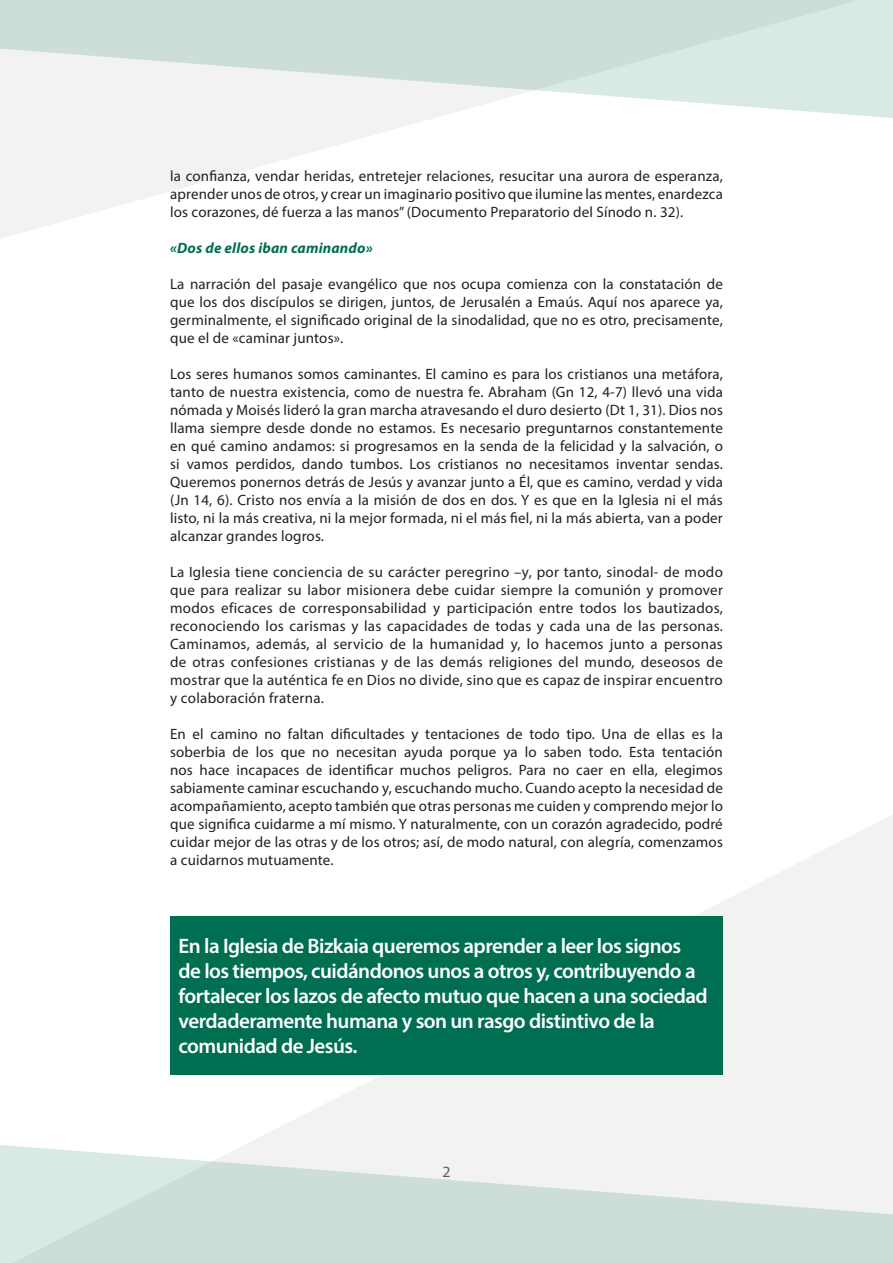
<style>
.page{position:relative;width:893px;height:1263px;background:#fff}
.page>*{position:absolute;margin:0;border:0;box-sizing:border-box;transform-origin:0 0}
.t1{font:600 21px/25.2px "Myriad Pro";letter-spacing:-.025em;color:#fff}
.t2{font:15.75px "Myriad Pro";color:#57585a}
.t3{font:15px/18px "Myriad Pro";letter-spacing:.01em;color:#231f20;text-align:justify}
.t4{font:italic 700 15px "Myriad Pro";letter-spacing:.01em;color:#006e51}
</style>
<div class="page">
<svg style="left:0;top:119px;width:428px;height:119px;fill:#f2f2f2"></svg>
<svg style="left:0;top:0;width:893px;height:119px"></svg>
<svg style="left:248px;top:815px;width:645px;height:329px;fill:#f2f2f2"></svg>
<svg style="left:0;top:1144px;width:893px;height:119px;fill:#cddeda"></svg>
<div style="left:170px;top:916px;width:553px;height:159px;background:#006e51"></div>
<p class="t3" style="left:170px;top:167px;width:554px">la confianza, vendar heridas, entretejer relaciones, resucitar una aurora de esperanza, aprender unos de otros, y crear un imaginario positivo que ilumine las mentes, enardezca los corazones, dé fuerza a las manos” (Documento Preparatorio del Sínodo n. 32).</p>
<p class="t4" style="left:170px;top:239px;width:204px">«Dos de ellos iban caminando»</p>
<p class="t3" style="left:170px;top:275px;width:554px">La narración del pasaje evangélico que nos ocupa comienza con la constatación de que los dos discípulos se dirigen, juntos, de Jerusalén a Emaús. Aquí nos aparece ya, germinalmente, el significado original de la sinodalidad, que no es otro, precisamente, que el de «caminar juntos».</p>
<p class="t3" style="left:170px;top:365px;width:554px">Los seres humanos somos caminantes. El camino es para los cristianos una metáfora, tanto de nuestra existencia, como de nuestra fe. Abraham (Gn 12, 4-7) llevó una vida nómada y Moisés lideró la gran marcha atravesando el duro desierto (Dt 1, 31). Dios nos llama siempre desde donde no estamos. Es necesario preguntarnos constantemente en qué camino andamos: si progresamos en la senda de la felicidad y la salvación, o si vamos perdidos, dando tumbos. Los cristianos no necesitamos inventar sendas.<br>Queremos ponernos detrás de Jesús y avanzar junto a Él, que es camino, verdad y vida (Jn 14, 6). Cristo nos envía a la misión de dos en dos. Y es que en la Iglesia ni el más listo, ni la más creativa, ni la mejor formada, ni el más fiel, ni la más abierta, van a poder alcanzar grandes logros.</p>
<p class="t3" style="left:170px;top:563px;width:554px">La Iglesia tiene conciencia de su carácter peregrino –y, por tanto, sinodal- de modo que para realizar su labor misionera debe cuidar siempre la comunión y promover modos eficaces de corresponsabilidad y participación entre todos los bautizados, reconociendo los carismas y las capacidades de todas y cada una de las personas.<br>Caminamos, además, al servicio de la humanidad y, lo hacemos junto a personas de otras confesiones cristianas y de las demás religiones del mundo, deseosos de mostrar que la auténtica fe en Dios no divide, sino que es capaz de inspirar encuentro y colaboración fraterna.</p>
<p class="t3" style="left:170px;top:725px;width:554px">En el camino no faltan dificultades y tentaciones de todo tipo. Una de ellas es la soberbia de los que no necesitan ayuda porque ya lo saben todo. Esta tentación nos hace incapaces de identificar muchos peligros. Para no caer en ella, elegimos sabiamente caminar escuchando y, escuchando mucho. Cuando acepto la necesidad de acompañamiento, acepto también que otras personas me cuiden y comprendo mejor lo que significa cuidarme a mí mismo. Y naturalmente, con un corazón agradecido, podré cuidar mejor de las otras y de los otros; así, de modo natural, con alegría, comenzamos a cuidarnos mutuamente.</p>
<p class="t1" style="left:179px;top:932px;width:531px">En la Iglesia de Bizkaia queremos aprender a leer los signos de los tiempos, cuidándonos unos a otros y, contribuyendo a fortalecer los lazos de afecto mutuo que hacen a una sociedad verdaderamente humana y son un rasgo distintivo de la comunidad de Jesús.</p>
<p class="t2" style="left:442px;top:1162px;width:10px">2</p>
</div>
